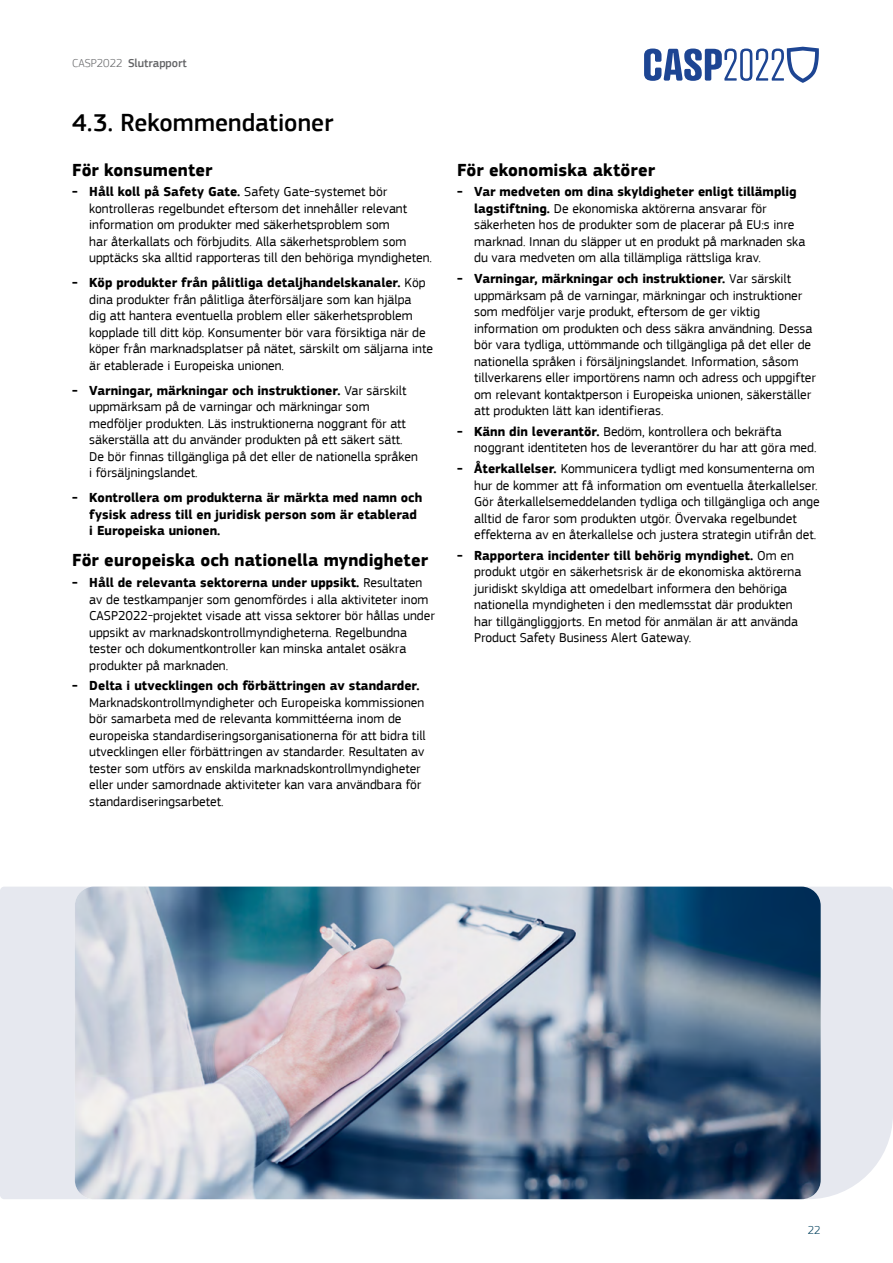
<style>
.page{position:relative;width:893px;height:1263px;background:#fff}
.page>*{position:absolute;margin:0;border:0;box-sizing:border-box;transform-origin:0 0}
.t1{font:500 25.5px "EC Square Sans Pro";color:#000}
.t2{font:700 18px "EC Square Sans Pro";letter-spacing:.005em;color:#000}
.t3{font:13.5px/16.5px "EC Square Sans Pro";color:#000}
.t4{font:700 13.5px/16.5px "EC Square Sans Pro";color:#000}
.t5{font:500 12px "EC Square Sans Pro";color:#636466}
.t6{font:300 12px "EC Square Sans Pro";color:#02405d}
.s1{font-weight:300}
.s2{font-weight:700}
</style>
<div class="page">
<div style="left:0;top:887px;width:893px;height:312px;background:#e6e8ef"></div>
<img style="left:75px;top:887px;width:746px;height:312px">
<svg style="left:644px;top:47px;width:175px;height:36px"></svg>
<p class="t5" style="left:72px;top:56px;width:116px"><span class="s1">CASP2022</span> Slutrapport</p>
<h1 class="t1" style="left:72px;top:107px;width:262px">4.3. Rekommendationer</h1>
<h2 class="t2" style="left:72px;top:159px;width:142px">För konsumenter</h2>
<p class="t3" style="left:89px;top:184px;width:344px;text-indent:-17px"><span class="s2">- Håll koll på Safety Gate.</span> Safety Gate-systemet bör kontrolleras regelbundet eftersom det innehåller relevant information om produkter med säkerhetsproblem som<br>har återkallats och förbjudits. Alla säkerhetsproblem som upptäcks ska alltid rapporteras till den behöriga myndigheten.</p>
<p class="t3" style="left:89px;top:275px;width:345px;text-indent:-17px"><span class="s2">- Köp produkter från pålitliga detaljhandelskanaler.</span> Köp dina produkter från pålitliga återförsäljare som kan hjälpa<br>dig att hantera eventuella problem eller säkerhetsproblem kopplade till ditt köp. Konsumenter bör vara försiktiga när de köper från marknadsplatser på nätet, särskilt om säljarna inte är etablerade i Europeiska unionen.</p>
<p class="t3" style="left:89px;top:382px;width:330px;text-indent:-17px"><span class="s2">- Varningar, märkningar och instruktioner.</span> Var särskilt uppmärksam på de varningar och märkningar som medföljer produkten. Läs instruktionerna noggrant för att säkerställa att du använder produkten på ett säkert sätt.<br>De bör finnas tillgängliga på det eller de nationella språken i försäljningslandet.</p>
<p class="t4" style="left:89px;top:490px;width:334px;text-indent:-17px">- Kontrollera om produkterna är märkta med namn och fysisk adress till en juridisk person som är etablerad i Europeiska unionen.</p>
<h2 class="t2" style="left:72px;top:550px;width:357px">För europeiska och nationella myndigheter</h2>
<p class="t3" style="left:89px;top:574px;width:347px;text-indent:-17px"><span class="s2">- Håll de relevanta sektorerna under uppsikt.</span> Resultaten av de testkampanjer som genomfördes i alla aktiviteter inom CASP2022-projektet visade att vissa sektorer bör hållas under uppsikt av marknadskontrollmyndigheterna. Regelbundna tester och dokumentkontroller kan minska antalet osäkra produkter på marknaden.</p>
<p class="t4" style="left:72px;top:678px;width:349px">- Delta i utvecklingen och förbättringen av standarder.</p>
<p class="t3" style="left:89px;top:694px;width:338px">Marknadskontrollmyndigheter och Europeiska kommissionen bör samarbeta med de relevanta kommittéerna inom de europeiska standardiseringsorganisationerna för att bidra till utvecklingen eller förbättringen av standarder. Resultaten av tester som utförs av enskilda marknadskontrollmyndigheter eller under samordnade aktiviteter kan vara användbara för standardiseringsarbetet.</p>
<h2 class="t2" style="left:457px;top:159px;width:200px">För ekonomiska aktörer</h2>
<p class="t3" style="left:474px;top:184px;width:333px;text-indent:-17px"><span class="s2">- Var medveten om dina skyldigheter enligt tillämplig lagstiftning.</span> De ekonomiska aktörerna ansvarar för säkerheten hos de produkter som de placerar på EU:s inre marknad. Innan du släpper ut en produkt på marknaden ska du vara medveten om alla tillämpliga rättsliga krav.</p>
<p class="t3" style="left:474px;top:270px;width:343px;text-indent:-17px"><span class="s2">- Varningar, märkningar och instruktioner.</span> Var särskilt uppmärksam på de varningar, märkningar och instruktioner som medföljer varje produkt, eftersom de ger viktig information om produkten och dess säkra användning. Dessa bör vara tydliga, uttömmande och tillgängliga på det eller de nationella språken i försäljningslandet. Information, såsom tillverkarens eller importörens namn och adress och uppgifter om relevant kontaktperson i Europeiska unionen, säkerställer att produkten lätt kan identifieras.</p>
<p class="t3" style="left:474px;top:423px;width:344px;text-indent:-17px"><span class="s2">- Känn din leverantör.</span> Bedöm, kontrollera och bekräfta noggrant identiteten hos de leverantörer du har att göra med.</p>
<p class="t3" style="left:474px;top:460px;width:347px;text-indent:-17px"><span class="s2">- Återkallelser.</span> Kommunicera tydligt med konsumenterna om hur de kommer att få information om eventuella återkallelser.<br>Gör återkallelsemeddelanden tydliga och tillgängliga och ange alltid de faror som produkten utgör. Övervaka regelbundet effekterna av en återkallelse och justera strategin utifrån det.</p>
<p class="t3" style="left:474px;top:547px;width:329px;text-indent:-17px"><span class="s2">- Rapportera incidenter till behörig myndighet.</span> Om en produkt utgör en säkerhetsrisk är de ekonomiska aktörerna juridiskt skyldiga att omedelbart informera den behöriga nationella myndigheten i den medlemsstat där produkten har tillgängliggjorts. En metod för anmälan är att använda Product Safety Business Alert Gateway.</p>
<p class="t6" style="left:808px;top:1223px;width:14px">22</p>
</div>
